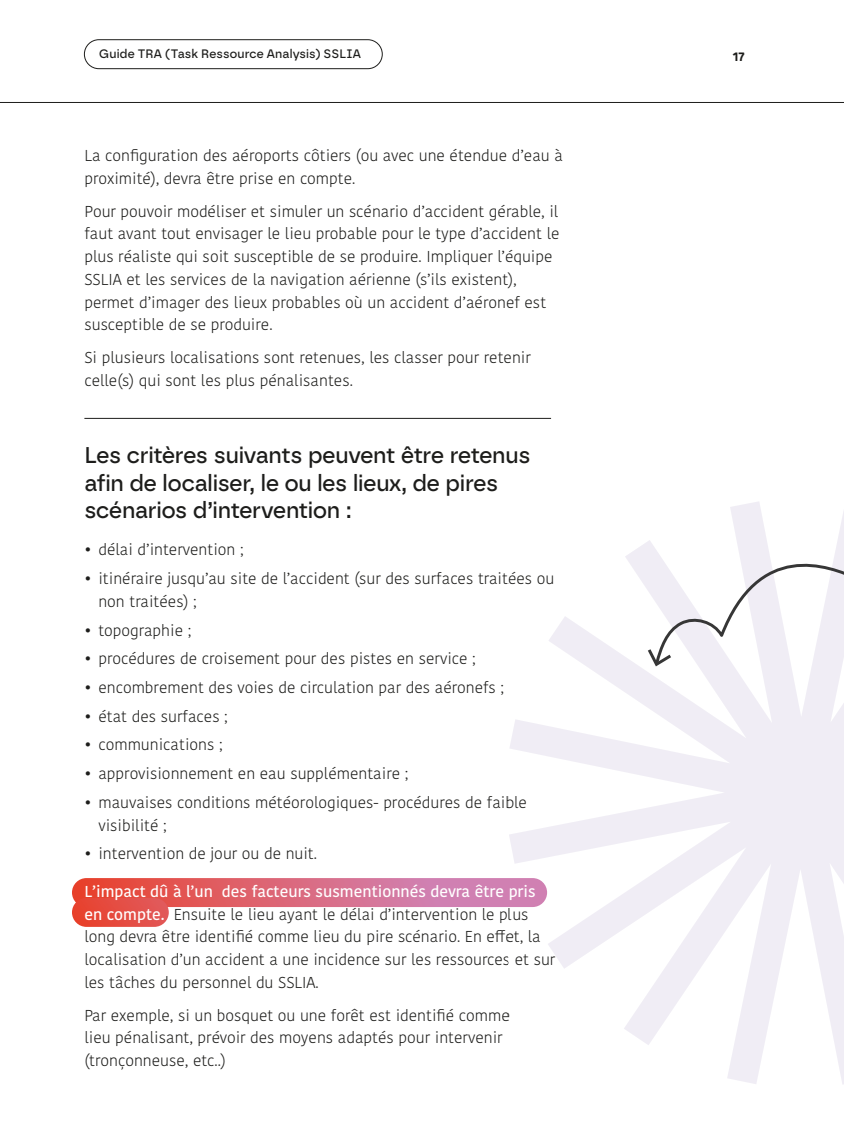
<style>
.page{position:relative;width:844px;height:1141px;background:#fff}
.page>*{position:absolute;margin:0;border:0;box-sizing:border-box;transform-origin:0 0}
.Style_de_paragraphe{font:500 22.75px/27.3px "Borna";letter-spacing:-.01em;color:#1d1d1b}
.t1{font:300 15.75px/22.8px "Kohinoor Bangla";color:#1d1d1b}
.t2{font:500 12.25px "Borna";letter-spacing:.015em;color:#1d1d1b}
.t3{font:700 12.25px "Kohinoor Bangla";color:#1d1d1b}
.s1{font-weight:500;color:#fff}
</style>
<div class="page">
<hr style="left:84px;top:418px;width:467px;height:1px;background:#1d1d1b">
<svg style="left:72px;top:878px;width:475px;height:29px"></svg>
<div style="left:72px;top:898px;width:97px;height:29px;background:linear-gradient(to right,#e8412b,#e15b5c);border-radius:14px"></div>
<div style="left:84px;top:39px;width:298px;height:30px;border:1px solid #1d1d1b;border-radius:14px"></div>
<hr style="left:0;top:102px;width:843px;height:1px;background:#1d1d1b">
<svg style="left:508px;top:502px;width:335px;height:582px"></svg>
<svg style="left:647px;top:541px;width:196px;height:126px"></svg>
<p class="t2" style="left:99px;top:46px;width:263px">Guide TRA (Task Ressource Analysis) SSLIA</p>
<p class="t3" style="left:732px;top:46px;width:13px">17</p>
<p class="t1" style="left:84px;top:144px;width:480px">La configuration des aéroports côtiers (ou avec une étendue d’eau à proximité), devra être prise en compte.</p>
<p class="t1" style="left:84px;top:200px;width:476px">Pour pouvoir modéliser et simuler un scénario d’accident gérable, il faut avant tout envisager le lieu probable pour le type d’accident le plus réaliste qui soit susceptible de se produire. Impliquer l’équipe SSLIA et les services de la navigation aérienne (s’ils existent), permet d’imager des lieux probables où un accident d’aéronef est susceptible de se produire.</p>
<p class="t1" style="left:84px;top:346px;width:448px">Si plusieurs localisations sont retenues, les classer pour retenir celle(s) qui sont les plus pénalisantes.</p>
<p class="Style_de_paragraphe" style="left:84px;top:441px;width:447px">Les critères suivants peuvent être retenus afin de localiser, le ou les lieux, de pires scénarios d’intervention :</p>
<p class="t1" style="left:84px;top:538px;width:161px">• délai d’intervention ;</p>
<p class="t1" style="left:98px;top:567px;width:457px;text-indent:-14px">• itinéraire jusqu’au site de l’accident (sur des surfaces traitées ou non traitées) ;</p>
<p class="t1" style="left:84px;top:618px;width:108px">• topographie ;</p>
<p class="t1" style="left:84px;top:647px;width:393px">• procédures de croisement pour des pistes en service ;</p>
<p class="t1" style="left:84px;top:676px;width:421px">• encombrement des voies de circulation par des aéronefs ;</p>
<p class="t1" style="left:84px;top:705px;width:145px">• état des surfaces ;</p>
<p class="t1" style="left:84px;top:733px;width:140px">• communications ;</p>
<p class="t1" style="left:84px;top:762px;width:325px">• approvisionnement en eau supplémentaire ;</p>
<p class="t1" style="left:98px;top:791px;width:430px;text-indent:-14px">• mauvaises conditions météorologiques- procédures de faible visibilité ;</p>
<p class="t1" style="left:84px;top:842px;width:234px">• intervention de jour ou de nuit.</p>
<p class="t1" style="left:84px;top:880px;width:472px"><span class="s1">L’impact dû à l’un des facteurs susmentionnés devra être pris en compte.</span> Ensuite le lieu ayant le délai d’intervention le plus long devra être identifié comme lieu du pire scénario. En effet, la localisation d’un accident a une incidence sur les ressources et sur les tâches du personnel du SSLIA.</p>
<p class="t1" style="left:84px;top:1003px;width:427px">Par exemple, si un bosquet ou une forêt est identifié comme lieu pénalisant, prévoir des moyens adaptés pour intervenir (tronçonneuse, etc..)</p>
</div>
